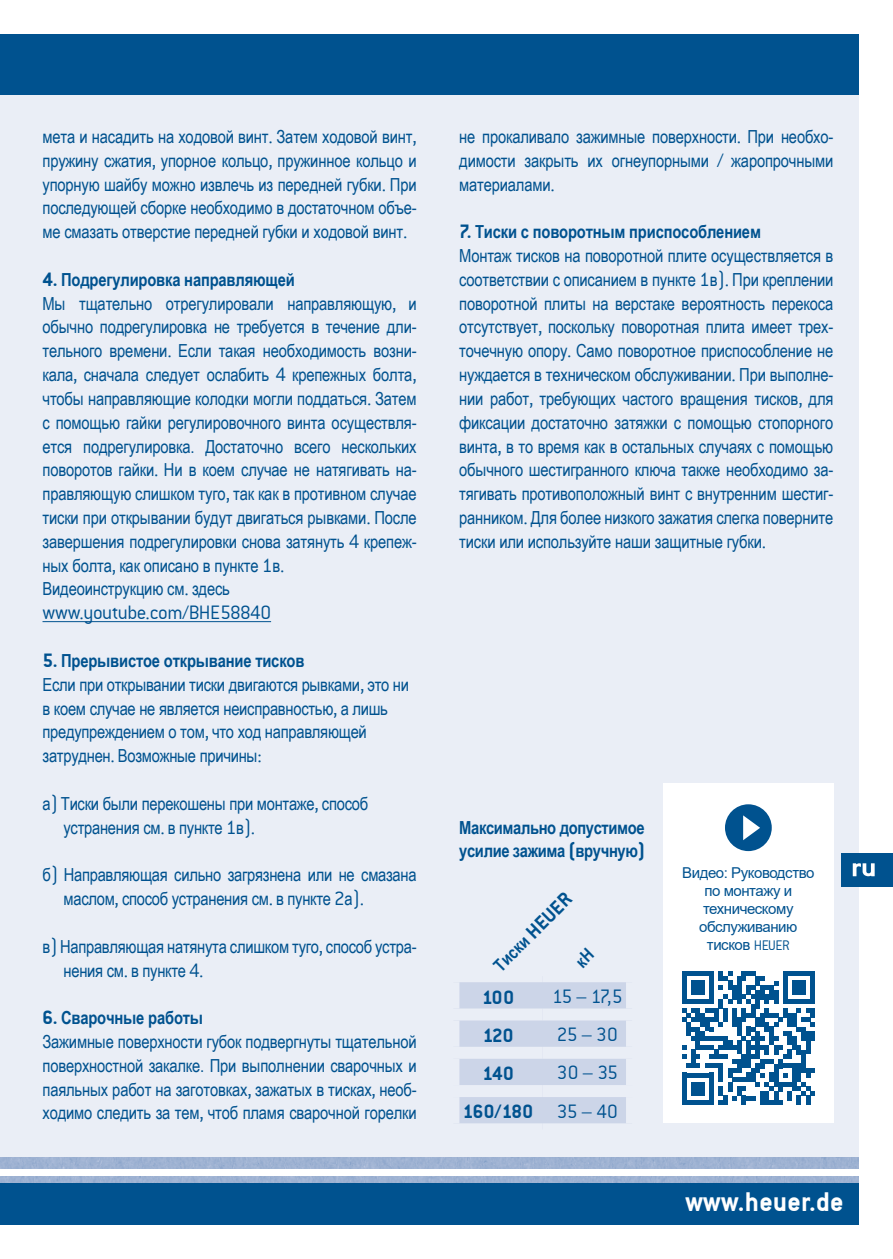
<style>
.page{position:relative;width:893px;height:1259px;background:#fff}
.page>*{position:absolute;margin:0;border:0;box-sizing:border-box;transform-origin:0 0}
.t1{font:29.1px "Conduit ITCTT Bold";letter-spacing:.01em;color:#fff}
.t2{font:21px "Conduit ITCTT Light";letter-spacing:-.025em;color:#00528f}
.t3{font:21px "Conduit ITCTT Bold";letter-spacing:-.02em;color:#00528f}
.t4{font:18px/23.7px "Arial Narrow";letter-spacing:-.015em;color:#00528f;text-align:justify}
.t5{font:700 18px/23.7px "Arial Narrow";letter-spacing:-.01em;color:#00528f}
.t6{font:700 17.7px "Arial Narrow";color:#00528f}
.t7{font:15px/18px "Arial";letter-spacing:-.03em;color:#00528f;text-align:center}
.s1{font-family:"Conduit ITCTT Light";font-size:21px}
.s2{font-family:"Conduit ITCTT Bold";font-weight:400;font-size:21px}
.s3{font-family:"Conduit ITCTT Bold";font-weight:400;font-size:21.3px}
.s4{font-family:"Conduit ITCTT Light"}
</style>
<div class="page">
<div style="left:0;top:34px;width:859px;height:1191px;background:#eaeef6"></div>
<div style="left:0;top:1182px;width:859px;height:43px;background:#00528f"></div>
<img style="left:0;top:1157px;width:859px;height:25px">
<div style="left:0;top:1170px;width:859px;height:6px;background:#fff"></div>
<div style="left:0;top:34px;width:859px;height:60px;background:#00528f"></div>
<div style="left:459px;top:982px;width:167px;height:141px;background:#ccd5e8"></div>
<div style="left:447px;top:1008px;width:96px;height:12px;background:#eaeef6"></div>
<div style="left:543px;top:1008px;width:95px;height:12px;background:#eaeef6"></div>
<div style="left:447px;top:1046px;width:96px;height:12px;background:#eaeef6"></div>
<div style="left:543px;top:1046px;width:95px;height:12px;background:#eaeef6"></div>
<div style="left:447px;top:1085px;width:96px;height:12px;background:#eaeef6"></div>
<div style="left:543px;top:1085px;width:95px;height:12px;background:#eaeef6"></div>
<hr style="left:43px;top:621px;width:228px;height:1px;background:#00528f">
<div style="left:842px;top:853px;width:51px;height:33px;background:#00528f"></div>
<svg style="left:853px;top:863px;width:22px;height:13px"></svg>
<div style="left:663px;top:783px;width:170px;height:340px;background:#fff"></div>
<svg style="left:682px;top:971px;width:133px;height:134px"></svg>
<div style="left:726px;top:806px;width:44px;height:43px;background:#00528f;border-radius:50%"></div>
<div style="left:725px;top:804px;width:47px;height:47px;border:3px solid #00528f;border-radius:50%"></div>
<svg style="left:743px;top:815px;width:17px;height:25px"></svg>
<p class="t4" style="left:43px;top:124px;width:376px">мета и насадить на ходовой винт<span class="s1">.</span> Затем ходовой винт<span class="s1">, </span>пружину сжатия<span class="s1">,</span> упорное кольцо<span class="s1">,</span> пружинное кольцо и упорную шайбу можно извлечь из передней губки<span class="s1">.</span> При последующей сборке необходимо в достаточном объе&shy;ме смазать отверстие передней губки и ходовой винт<span class="s1">.</span></p>
<p class="t5" style="left:43px;top:267px;width:254px"><span class="s2">4.</span> Подрегулировка направляющей</p>
<p class="t4" style="left:43px;top:291px;width:376px">Мы тщательно отрегулировали направляющую<span class="s1">,</span> и обычно подрегулировка не требуется в течение дли&shy;тельного времени<span class="s1">.</span> Если такая необходимость возни&shy;кала<span class="s1">,</span> сначала следует ослабить <span class="s1">4</span> крепежных болта<span class="s1">, </span>чтобы направляющие колодки могли поддаться<span class="s1">.</span> Затем с помощью гайки регулировочного винта осуществля&shy;ется подрегулировка. Достаточно всего нескольких поворотов гайки<span class="s1">.</span> Ни в коем случае не натягивать на&shy;правляющую слишком туго<span class="s1">,</span> так как в противном случае тиски при открывании будут двигаться рывками<span class="s1">.</span> После завершения подрегулировки снова затянуть <span class="s1">4</span> крепеж&shy;ных болта<span class="s1">,</span> как описано в пункте <span class="s1">1</span>в<span class="s1">.</span></p>
<p class="t4" style="left:43px;top:576px;width:189px">Видеоинструкцию см<span class="s1">.</span> здесь</p>
<p class="t2" style="left:43px;top:601px;width:230px">www.youtube.com/BHE58840</p>
<p class="t5" style="left:43px;top:648px;width:263px"><span class="s2">5.</span> Прерывистое открывание тисков</p>
<p class="t4" style="left:43px;top:672px;width:368px">Если при открывании тиски двигаются рывками<span class="s1">,</span> это ни</p>
<p class="t4" style="left:43px;top:695px;width:347px">в коем случае не является неисправностью<span class="s1">,</span> а лишь</p>
<p class="t4" style="left:43px;top:719px;width:326px">предупреждением о том<span class="s1">,</span> что ход направляющей</p>
<p class="t4" style="left:43px;top:743px;width:221px">затруднен<span class="s1">.</span> Возможные причины<span class="s1">:</span></p>
<p class="t4" style="left:64px;top:791px;width:306px;text-indent:-21px">а<span class="s1">)</span> Тиски были перекошены при монтаже<span class="s1">,</span> способ устранения см<span class="s1">.</span> в пункте <span class="s1">1</span>в<span class="s1">).</span></p>
<p class="t4" style="left:64px;top:862px;width:355px;text-indent:-21px">б<span class="s1">)</span> Направляющая сильно загрязнена или не смазана маслом<span class="s1">,</span> способ устранения см<span class="s1">.</span> в пункте <span class="s1">2</span>а<span class="s1">).</span></p>
<p class="t4" style="left:64px;top:934px;width:355px;text-indent:-21px">в<span class="s1">)</span> Направляющая натянута слишком туго<span class="s1">,</span> способ устра&shy;нения см<span class="s1">.</span> в пункте <span class="s1">4.</span></p>
<p class="t5" style="left:43px;top:1005px;width:162px"><span class="s2">6.</span> Сварочные работы</p>
<p class="t4" style="left:43px;top:1029px;width:376px">Зажимные поверхности губок подвергнуты тщательной поверхностной закалке. При выполнении сварочных и паяльных работ на заготовках<span class="s1">,</span> зажатых в тисках<span class="s1">,</span> необ&shy;ходимо следить за тем<span class="s1">,</span> чтоб пламя сварочной горелки</p>
<p class="t4" style="left:459px;top:124px;width:376px">не прокаливало зажимные поверхности<span class="s1">.</span> При необхо&shy;димости закрыть их огнеупорными <span class="s1">/</span> жаропрочными материалами<span class="s1">.</span></p>
<p class="t5" style="left:459px;top:219px;width:303px"><span class="s2">7.</span> Тиски с поворотным приспособлением</p>
<p class="t4" style="left:459px;top:243px;width:376px">Монтаж тисков на поворотной плите осуществляется в соответствии с описанием в пункте <span class="s1">1</span>в<span class="s1">).</span> При креплении поворотной плиты на верстаке вероятность перекоса отсутствует<span class="s1">,</span> поскольку поворотная плита имеет трех&shy;точечную опору<span class="s1">.</span> Само поворотное приспособление не нуждается в техническом обслуживании<span class="s1">.</span> При выполне&shy;нии работ<span class="s1">,</span> требующих частого вращения тисков<span class="s1">,</span> для фиксации достаточно затяжки с помощью стопорного винта<span class="s1">,</span> в то время как в остальных случаях с помощью обычного шестигранного ключа также необходимо за&shy;тягивать противоположный винт с внутренним шестиг&shy;ранником<span class="s1">.</span> Для более низкого зажатия слегка поверните тиски или используйте наши защитные губки<span class="s1">.</span></p>
<p class="t5" style="left:459px;top:814px;width:188px">Максимально допустимое усилие зажима <span class="s2">(</span>вручную<span class="s2">)</span></p>
<p class="t6" style="left:487px;top:959px;width:104px;rotate:-45deg">Тиски <span class="s3">HEUER</span></p>
<p class="t3" style="left:482px;top:984px;width:33px">100</p>
<p class="t2" style="left:552px;top:984px;width:72px">15 – 17,5</p>
<p class="t3" style="left:483px;top:1023px;width:32px">120</p>
<p class="t2" style="left:557px;top:1023px;width:63px">25 – 30</p>
<p class="t3" style="left:482px;top:1061px;width:33px">140</p>
<p class="t2" style="left:557px;top:1061px;width:63px">30 – 35</p>
<p class="t3" style="left:463px;top:1099px;width:156px">160/180 <span class="s4">35 – 40</span></p>
<p class="t7" style="left:682px;top:864px;width:134px">Видео: Руководство по монтажу и техническому обслуживанию тисков <span class="s4">HEUER</span></p>
<h1 class="t1" style="left:685px;top:1185px;width:160px">www.heuer.de</h1>
</div>
